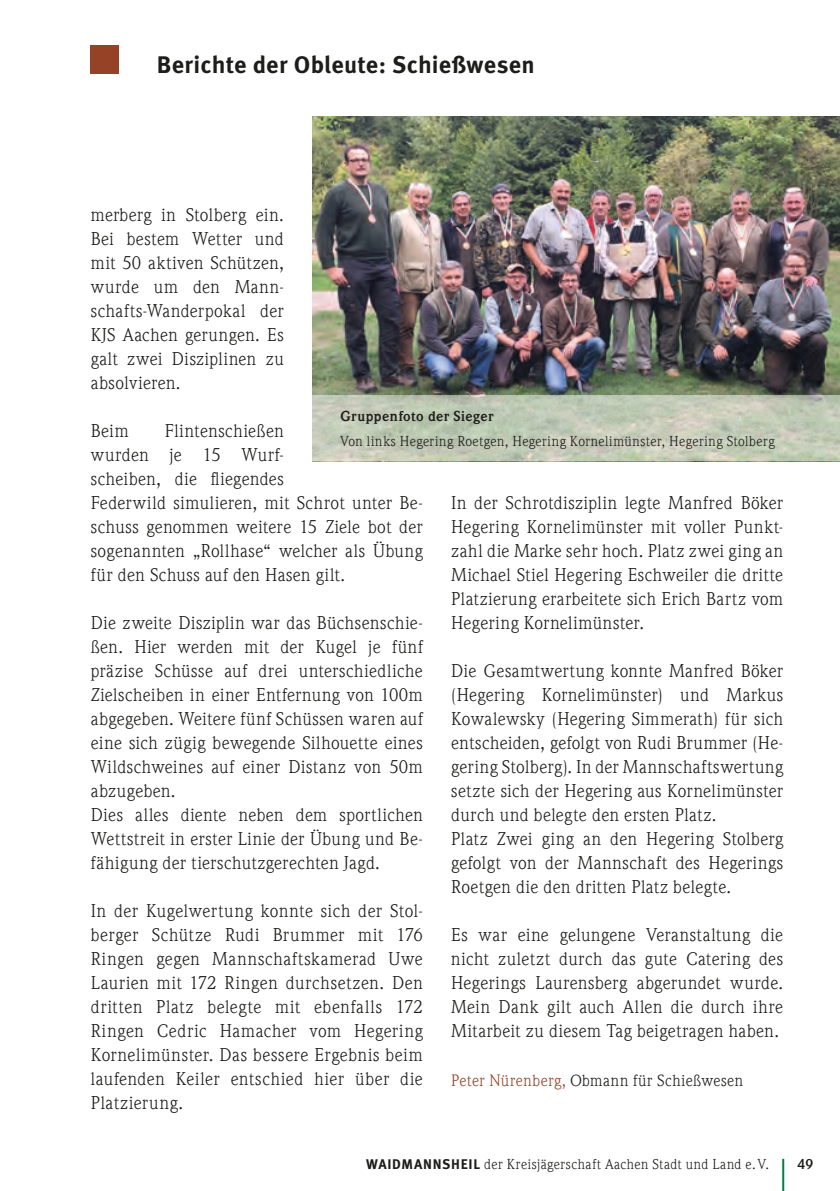
<style>
.page{position:relative;width:840px;height:1191px;background:#fff}
.page>*{position:absolute;margin:0;border:0;box-sizing:border-box;transform-origin:0 0}
.t1{font:700 24px "Meta OT";letter-spacing:.01em;color:#1d1d1b}
.t2{font:18px/24px "Weidemann LT";letter-spacing:.025em;color:#1d1d1b;text-align:justify}
.t3{font:16px "Weidemann LT";letter-spacing:.03em;color:#1d1d1b}
.t4{font:14px "Weidemann LT";letter-spacing:.03em;color:#1d1d1b}
.t5{font:700 14px "Weidemann LT";letter-spacing:.03em;color:#1d1d1b}
.s1{color:#954227}
.s2{font-family:"Meta OT";font-weight:700}
</style>
<div class="page">
<img style="left:312px;top:116px;width:527px;height:279px">
<hr style="left:781px;top:1158px;width:2px;height:33px;background:#008244">
<div style="left:91px;top:45px;width:28px;height:29px;background:#954227"></div>
<svg style="left:312px;top:395px;width:527px;height:66px;background:#c2c9b6"></svg>
<h1 class="t1" style="left:157px;top:51px;width:379px">Berichte der Obleute: Schießwesen</h1>
<p class="t2" style="left:91px;top:203px;width:194px">merberg in Stolberg ein.<br>Bei bestem Wetter und mit 50 aktiven Schützen, wurde um den Mann&shy;schafts-Wanderpokal der KJS Aachen gerungen. Es galt zwei Disziplinen zu absolvieren.</p>
<p class="t2" style="left:91px;top:419px;width:39px">Beim</p>
<p class="t5" style="left:340px;top:407px;width:154px">Gruppenfoto der Sieger</p>
<p class="t4" style="left:340px;top:433px;width:435px">Von links Hegering Roetgen, Hegering Kornelimünster, Hegering Stolberg</p>
<p class="t2" style="left:91px;top:419px;width:333px;text-align:left;text-indent:74px">Flintenschießen<br>wurden je 15 Wurf-<br>scheiben, die fliegendes<br>Federwild simulieren, mit Schrot unter Be&shy;schuss genommen weitere 15 Ziele bot der sogenannten „Rollhase“ welcher als Übung für den Schuss auf den Hasen gilt.</p>
<p class="t2" style="left:91px;top:611px;width:333px;text-align:left">Die zweite Disziplin war das Büchsenschie&shy;ßen. Hier werden mit der Kugel je fünf präzise Schüsse auf drei unterschiedliche Zielscheiben in einer Entfernung von 100m abgegeben. Weitere fünf Schüssen waren auf eine sich zügig bewegende Silhouette eines Wildschweines auf einer Distanz von 50m abzugeben.<br>Dies alles diente neben dem sportlichen Wettstreit in erster Linie der Übung und Be&shy;fähigung der tierschutzgerechten Jagd.</p>
<p class="t2" style="left:91px;top:899px;width:333px">In der Kugelwertung konnte sich der Stol&shy;berger Schütze Rudi Brummer mit 176<br>Ringen gegen Mannschaftskamerad Uwe Laurien mit 172 Ringen durchsetzen. Den dritten Platz belegte mit ebenfalls 172<br>Ringen Cedric Hamacher vom Hegering Kornelimünster. Das bessere Ergebnis beim laufenden Keiler entschied hier über die Platzierung.</p>
<p class="t2" style="left:451px;top:491px;width:333px">In der Schrotdisziplin legte Manfred Böker Hegering Kornelimünster mit voller Punkt&shy;zahl die Marke sehr hoch. Platz zwei ging an Michael Stiel Hegering Eschweiler die dritte Platzierung erarbeitete sich Erich Bartz vom Hegering Kornelimünster.</p>
<p class="t2" style="left:451px;top:659px;width:333px;text-align:left">Die Gesamtwertung konnte Manfred Böker (Hegering Kornelimünster) und Markus Kowalewsky (Hegering Simmerath) für sich entscheiden, gefolgt von Rudi Brummer (He&shy;gering Stolberg). In der Mannschaftswertung setzte sich der Hegering aus Kornelimünster durch und belegte den ersten Platz.<br>Platz Zwei ging an den Hegering Stolberg gefolgt von der Mannschaft des Hegerings Roetgen die den dritten Platz belegte.</p>
<p class="t2" style="left:451px;top:923px;width:333px">Es war eine gelungene Veranstaltung die nicht zuletzt durch das gute Catering des Hegerings Laurensberg abgerundet wurde.<br>Mein Dank gilt auch Allen die durch ihre Mitarbeit zu diesem Tag beigetragen haben.</p>
<p class="t3" style="left:451px;top:1070px;width:293px"><span class="s1">Peter Nürenberg,</span> Obmann für Schießwesen</p>
<p class="t4" style="left:366px;top:1156px;width:404px"><span class="s2">WAIDMANNSHEIL</span> der Kreisjägerschaft Aachen Stadt und Land e. V.</p>
<p class="t5" style="left:797px;top:1155px;width:17px">49</p>
</div>
